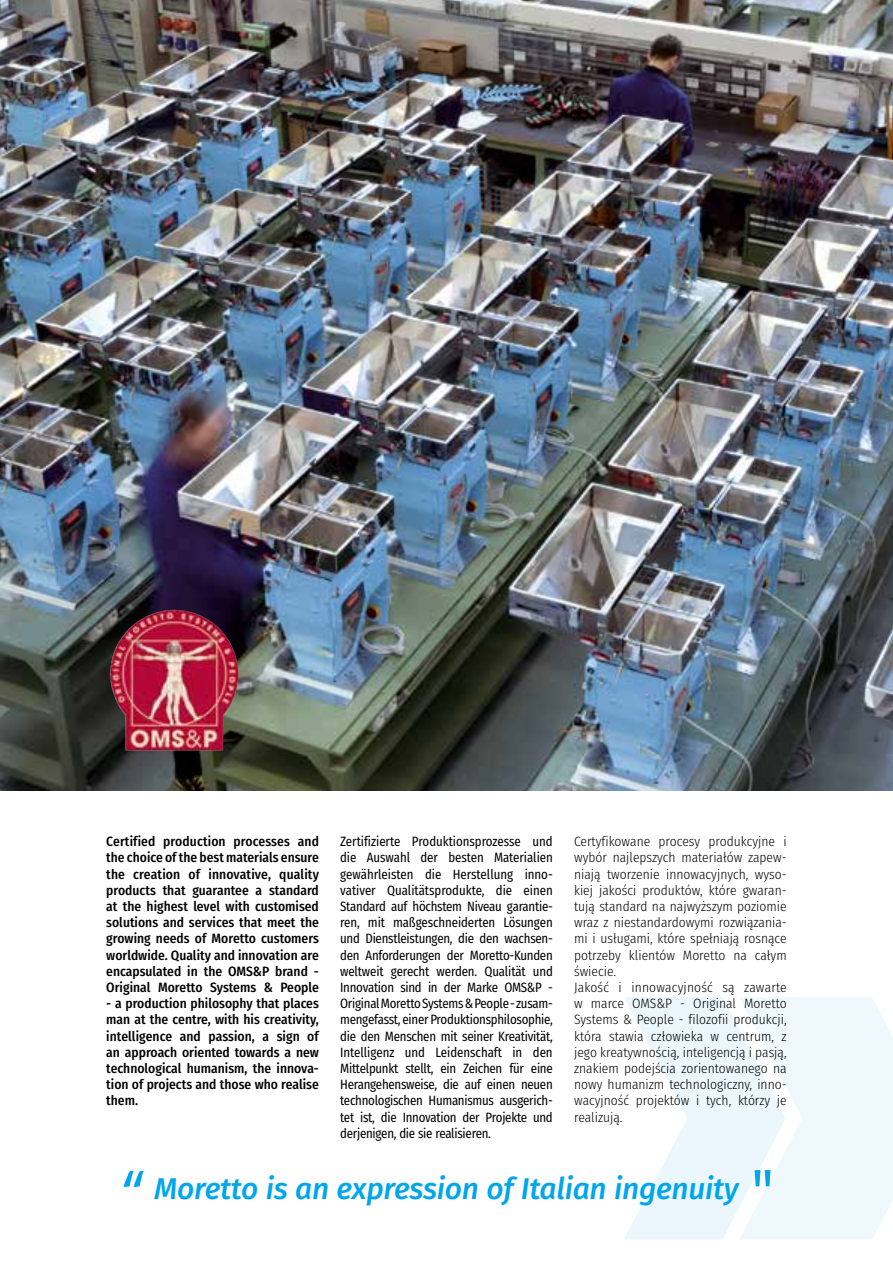
<style>
.page{position:relative;width:893px;height:1263px;background:#fff}
.page>*{position:absolute;margin:0;border:0;box-sizing:border-box;transform-origin:0 0}
.t1{font:67.5px "Myriad Pro";color:#00a6eb}
.t2{font:italic 500 30px "Fira Sans";letter-spacing:-.01em;color:#00a6eb}
.t3{font:13.5px/16.2px "Fira Sans Condensed";letter-spacing:-.02em;color:#000;text-align:justify;scale:.95 1}
.t4{font:300 13.5px/16.2px "Fira Sans Condensed";color:#000}
.t5{font:500 13.5px/16.2px "Fira Sans Condensed";color:#000;text-align:justify}
</style>
<div class="page">
<img style="left:0;top:0;width:893px;height:791px">
<svg style="left:624px;top:997px;width:269px;height:242px"></svg>
<img style="left:110px;top:610px;width:128px;height:140px">
<p class="t5" style="left:106px;top:833px;width:214px">Certified production processes and the choice of the best materials ensure the creation of innovative, quality products that guarantee a standard at the highest level with customised solutions and services that meet the growing needs of Moretto customers worldwide. Quality and innovation are encapsulated in the OMS&amp;P brand - Original Moretto Systems &amp; People</p>
<p class="t5" style="left:106px;top:995px;width:214px">- a production philosophy that places man at the centre, with his creativity, intelligence and passion, a sign of an approach oriented towards a new technological humanism, the innova&shy;tion of projects and those who realise them.</p>
<p class="t3" style="left:340px;top:833px;width:225px">Zertifizierte Produktionsprozesse und die Auswahl der besten Materialien gewährleisten die Herstellung inno&shy;vativer Qualitätsprodukte, die einen Standard auf höchstem Niveau garantie&shy;ren, mit maßgeschneiderten Lösungen und Dienstleistungen, die den wachsen&shy;den Anforderungen der Moretto-Kunden weltweit gerecht werden. Qualität und Innovation sind in der Marke OMS&amp;P - Original Moretto Systems &amp; People - zusam&shy;mengefasst, einer Produktionsphilosophie, die den Menschen mit seiner Kreativität, Intelligenz und Leidenschaft in den Mittelpunkt stellt, ein Zeichen für eine Herangehensweise, die auf einen neuen technologischen Humanismus ausgerich&shy;tet ist, die Innovation der Projekte und derjenigen, die sie realisieren.</p>
<p class="t4" style="left:574px;top:833px;width:214px">Certyfikowane procesy produkcyjne i wybór najlepszych materiałów zapew&shy;niają tworzenie innowacyjnych, wyso&shy;kiej jakości produktów, które gwaran&shy;tują standard na najwyższym poziomie wraz z niestandardowymi rozwiązania&shy;mi i usługami, które spełniają rosnące potrzeby klientów Moretto na całym świecie.<br>Jakość i innowacyjność są zawarte w marce OMS&amp;P - Original Moretto Systems &amp; People - filozofii produkcji, która stawia człowieka w centrum, z jego kreatywnością, inteligencją i pasją, znakiem podejścia zorientowanego na nowy humanizm technologiczny, inno&shy;wacyjność projektów i tych, którzy je realizują.</p>
<h1 class="t1" style="left:121px;top:1152px;width:25px">“</h1>
<h1 class="t1" style="left:751px;top:1152px;width:24px">"</h1>
<h2 class="t2" style="left:154px;top:1164px;width:586px">Moretto is an expression of Italian ingenuity</h2>
</div>
